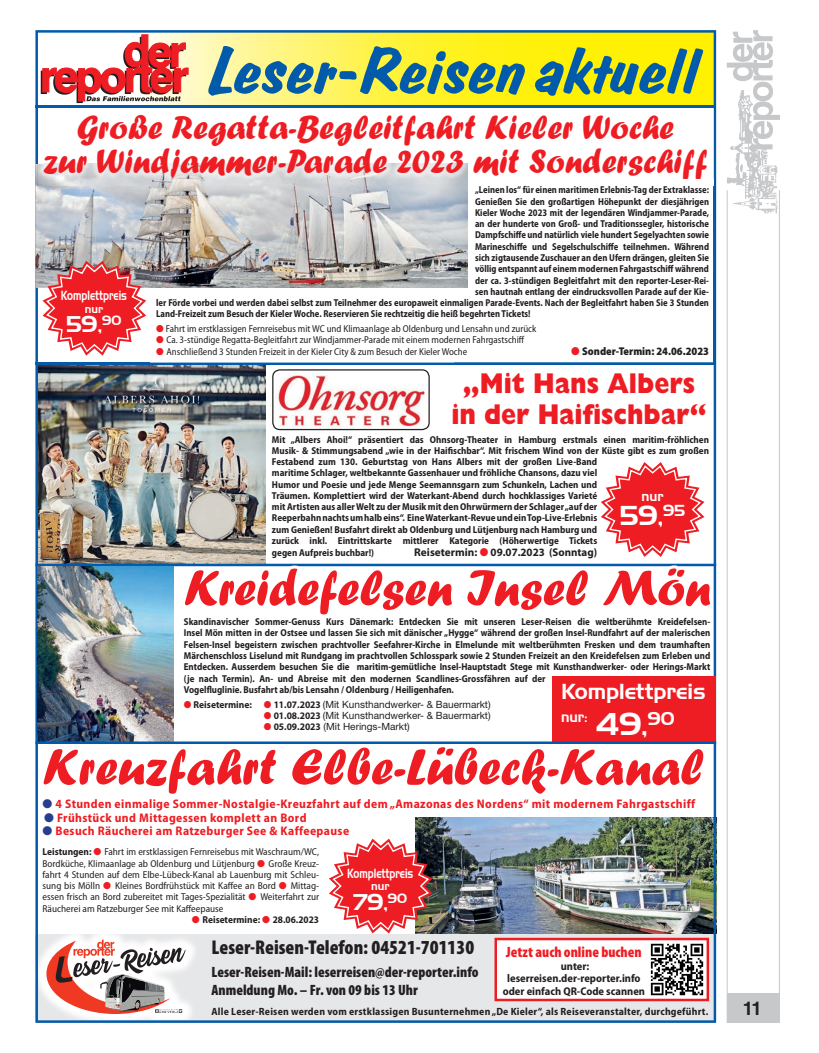
<style>
.page{position:relative;width:819px;height:1053px;background:#fff}
.page>*{position:absolute;margin:0;border:0;box-sizing:border-box;transform-origin:0 0}
.t1{font:66.25px "Colonia Brush";color:#015aaa}
.t2{font:52.5px "Forte";color:#ee1d23}
.t3{font:51.88px "Forte";letter-spacing:-.01em;color:#ee1d23}
.t4{font:35px/33.8px "Forte";color:#ee1d23;text-align:center}
.t5{font:800 28.75px/31.2px "Gill Sans";color:#ee1d23;text-align:center;scale:.85 1}
.t6{font:26.62px "Handel Gothic BT";color:#fff}
.t7{font:22.12px "Handel Gothic BT";color:#fff}
.t8{font:21.12px "Handel Gothic BT";color:#fff}
.t9{font:900 condensed 20px "Myriad Pro";color:#231f20}
.t10{font:700 18.75px "Helvetica LT Std";color:#231f20}
.t11{font:900 condensed 15px/18.4px "Myriad Pro";color:#231f20}
.t12{font:900 condensed 15px "Myriad Pro";color:#ee1d23}
.t13{font:14.12px "Handel Gothic BT";color:#fff}
.t14{font:13.25px "Handel Gothic BT";color:#fff}
.t15{font:12.88px "Handel Gothic BT";color:#fff;scale:.75 1}
.t16{font:700 semi-condensed 12.5px "Myriad Pro";letter-spacing:.03em;color:#ee1d23}
.t17{font:700 semi-condensed 11.25px/12.5px "Myriad Pro";color:#231f20;text-align:center}
.t18{font:700 11.25px "Myriad Pro";color:#231f20}
.t19{font:900 semi-condensed 11.25px "Myriad Pro";color:#231f20}
.t20{font:11.12px "Handel Gothic BT";color:#fff}
.t21{font:700 semi-condensed 10.5px "Myriad Pro";letter-spacing:.02em;color:#231f20}
.t22{font:700 semi-condensed 10px/11.2px "Myriad Pro";color:#231f20}
.t23{font:700 semi-condensed 10px "Myriad Pro";color:#231f20;scale:.92 1}
.t24{font:700 10px/11.2px "Myriad Pro";color:#231f20;scale:.89 1}
.t25{font:semi-condensed 10px/11.2px "Myriad Pro";color:#231f20;text-align:justify}
.t26{font:10px "Helvetica Neue";color:#231f20}
.t27{font:700 condensed 10px "Myriad Pro";color:#231f20}
.s1{color:#ee1d23}
.s2{font-family:"Myriad Pro";font-weight:700}
.s3{color:#253f8e}
.s4{font-weight:700}
.s5{font-size:30.5px}
.s6{font-size:17.75px}
</style>
<div class="page">
<div style="left:726px;top:993px;width:53px;height:29px;background:#c7c8ca"></div>
<hr style="left:778px;top:190px;width:1px;height:832px;background:#c7c8ca">
<hr style="left:726px;top:190px;width:1px;height:832px;background:#c7c8ca">
<img style="left:726px;top:149px;width:52px;height:65px">
<svg style="left:726px;top:30px;width:54px;height:119px"></svg>
<img style="left:35px;top:30px;width:681px;height:992px">
<hr style="left:35px;top:563px;width:681px;height:3px;background:#015aaa">
<hr style="left:35px;top:362px;width:681px;height:3px;background:#015aaa">
<img style="left:35px;top:164px;width:115px;height:124px">
<img style="left:38px;top:109px;width:675px;height:71px">
<img style="left:37px;top:109px;width:1px;height:55px">
<img style="left:37px;top:164px;width:431px;height:22px">
<img style="left:44px;top:148px;width:662px;height:31px">
<img style="left:44px;top:164px;width:424px;height:15px">
<img style="left:454px;top:180px;width:261px;height:118px">
<img style="left:150px;top:288px;width:304px;height:74px">
<img style="left:150px;top:362px;width:29px;height:1px">
<img style="left:150px;top:186px;width:318px;height:102px">
<img style="left:150px;top:180px;width:563px;height:6px">
<svg style="left:43px;top:261px;width:103px;height:94px"></svg>
<div style="left:552px;top:676px;width:164px;height:66px;background:#ee1d23"></div>
<img style="left:38px;top:566px;width:135px;height:175px">
<svg style="left:179px;top:298px;width:537px;height:369px"></svg>
<img style="left:39px;top:739px;width:671px;height:274px">
<p class="t1" style="left:206px;top:30px;width:492px">Leser-Reisen aktuell</p>
<p class="t4" style="left:43px;top:110px;width:665px">Große Regatta-Begleitfahrt Kieler Woche<br>zur Windjammer-Parade 2023 mit Sonderschiff</p>
<p class="t23" style="left:475px;top:184px;width:256px">„Leinen los“ für einen maritimen Erlebnis-Tag der Extraklasse:</p>
<p class="t23" style="left:475px;top:196px;width:256px">Genießen Sie den großartigen Höhepunkt der diesjährigen</p>
<p class="t23" style="left:475px;top:207px;width:256px">Kieler Woche 2023 mit der legendären Windjammer-Parade,</p>
<p class="t23" style="left:475px;top:218px;width:256px">an der hunderte von Groß- und Traditionssegler, historische</p>
<p class="t23" style="left:475px;top:229px;width:256px">Dampfschiffe und natürlich viele hundert Segelyachten sowie</p>
<p class="t23" style="left:475px;top:241px;width:256px">Marineschiffe und Segelschulschiffe teilnehmen. Während</p>
<p class="t23" style="left:475px;top:252px;width:256px">sich zigtausende Zuschauer an den Ufern drängen, gleiten Sie</p>
<p class="t23" style="left:475px;top:263px;width:256px">völlig entspannt auf einem modernen Fahrgastschiff während</p>
<p class="t23" style="left:475px;top:274px;width:256px">der ca. 3-stündigen Begleitfahrt mit den reporter-Leser-Rei-</p>
<p class="t23" style="left:475px;top:286px;width:256px">sen hautnah entlang der eindrucksvollen Parade auf der Kie-</p>
<p class="t23" style="left:156px;top:297px;width:602px">ler Förde vorbei und werden dabei selbst zum Teilnehmer des europaweit einmaligen Parade-Events. Nach der Begleitfahrt haben Sie 3 Stunden</p>
<p class="t23" style="left:156px;top:308px;width:408px">Land-Freizeit zum Besuch der Kieler Woche. Reservieren Sie rechtzeitig die heiß begehrten Tickets!</p>
<p class="t25" style="left:156px;top:323px;width:382px"><span class="s1">●</span> Fahrt im erstklassigen Fernreisebus mit WC und Klimaanlage ab Oldenburg und Lensahn und zurück</p>
<p class="t25" style="left:156px;top:334px;width:370px"><span class="s1">●</span> Ca. 3-stündige Regatta-Begleitfahrt zur Windjammer-Parade mit einem modernen Fahrgastschiff</p>
<p class="t25" style="left:156px;top:346px;width:312px"><span class="s1">●</span> Anschließend 3 Stunden Freizeit in der Kieler City &amp; zum Besuch der Kieler Woche</p>
<p class="t19" style="left:571px;top:344px;width:139px"><span class="s1">●</span> Sonder-Termin: 24.06.2023</p>
<p class="t15" style="left:61px;top:288px;width:90px">Komplettpreis</p>
<p class="t20" style="left:85px;top:302px;width:20px">nur</p>
<p class="t7" style="left:66px;top:311px;width:57px">59,<sup>90</sup></p>
<p class="t5" style="left:451px;top:367px;width:302px">„Mit Hans Albers in der Haifischbar“</p>
<p class="t22" style="left:272px;top:433px;width:438px">Mit „Albers Ahoi!“ präsentiert das Ohnsorg-Theater in Hamburg erstmals einen maritim-fröhlichen Musik- &amp; Stimmungsabend „wie in der Haifischbar“. Mit frischem Wind von der Küste gibt es zum großen Festabend zum 130. Geburtstag von Hans Albers mit der großen Live-Band<br>maritime Schlager, weltbekannte Gassenhauer und fröhliche Chansons, dazu viel<br>Humor und Poesie und jede Menge Seemannsgarn zum Schunkeln, Lachen und<br>Träumen. Komplettiert wird der Waterkant-Abend durch hochklassiges Varieté<br>mit Artisten aus aller Welt zu der Musik mit den Ohrwürmern der Schlager „auf der<br>Reeperbahn nachts um halb eins“. Eine Waterkant-Revue und ein Top-Live-Erlebnis<br>zum Genießen! Busfahrt direkt ab Oldenburg und Lütjenburg nach Hamburg und<br>zurück inkl. Eintrittskarte mittlerer Kategorie (Höherwertige Tickets</p>
<p class="t22" style="left:272px;top:547px;width:104px">gegen Aufpreis buchbar!)</p>
<p class="t18" style="left:414px;top:546px;width:184px">Reisetermin: <span class="s1">●</span> 09.07.2023 (Sonntag)</p>
<p class="t14" style="left:641px;top:488px;width:24px">nur</p>
<p class="t6" style="left:620px;top:499px;width:66px">59,<sup>95</sup></p>
<p class="t3" style="left:184px;top:557px;width:528px">Kreidefelsen Insel Mön</p>
<p class="t24" style="left:184px;top:616px;width:593px">Skandinavischer Sommer-Genuss Kurs Dänemark: Entdecken Sie mit unseren Leser-Reisen die weltberühmte Kreidefelsen-Insel Mön mitten in der Ostsee und lassen Sie sich mit dänischer „Hygge“ während der großen Insel-Rundfahrt auf der malerischen Felsen-Insel begeistern zwischen prachtvoller Seefahrer-Kirche in Elmelunde mit weltberühmten Fresken und dem traumhaften Märchenschloss Liselund mit Rundgang im prachtvollen Schlosspark sowie 2 Stunden Freizeit an den Kreidefelsen zum Erleben und Entdecken. Ausserdem besuchen Sie die maritim-gemütliche Insel-Hauptstadt Stege mit Kunsthandwerker- oder Herings-Markt (je nach Termin). An- und Abreise mit den modernen Scandlines-Grossfähren auf der<br>Vogelfluglinie. Busfahrt ab/bis Lensahn / Oldenburg / Heiligenhafen.</p>
<p class="t26" style="left:184px;top:698px;width:308px"><span class="s1">●</span> <span class="s2">Reisetermine:</span> <span class="s1">●</span> <span class="s2">11.07.2023</span> (Mit Kunsthandwerker- &amp; Bauermarkt)</p>
<p class="t26" style="left:264px;top:709px;width:228px"><span class="s1">●</span> <span class="s2">01.08.2023</span> (Mit Kunsthandwerker- &amp; Bauermarkt)</p>
<p class="t26" style="left:264px;top:720px;width:147px"><span class="s1">●</span> <span class="s2">05.09.2023</span> (Mit Herings-Markt)</p>
<p class="t2" style="left:43px;top:736px;width:662px">Kreuzfahrt Elbe-Lübeck-Kanal</p>
<p class="t16" style="left:43px;top:796px;width:654px"><span class="s3">●</span> 4 Stunden einmalige Sommer-Nostalgie-Kreuzfahrt auf dem „Amazonas des Nordens“ mit modernem Fahrgastschiff</p>
<p class="t16" style="left:44px;top:810px;width:264px"><span class="s3">●</span> Frühstück und Mittagessen komplett an Bord</p>
<p class="t16" style="left:43px;top:824px;width:308px"><span class="s3">●</span> Besuch Räucherei am Ratzeburger See &amp; Kaffeepause</p>
<p class="t25" style="left:43px;top:846px;width:278px"><span class="s4">Leistungen:</span> <span class="s1">●</span> Fahrt im erstklassigen Fernreisebus mit Waschraum/WC, Bordküche, Klimaanlage ab Oldenburg und Lütjenburg <span class="s1">●</span> Große Kreuz&shy;fahrt 4 Stunden auf dem Elbe-Lübeck-Kanal ab Lauenburg mit Schleu&shy;sung bis Mölln <span class="s1">●</span> Kleines Bordfrühstück mit Kaffee an Bord <span class="s1">●</span> Mittag&shy;essen frisch an Bord zubereitet mit Tages-Spezialität <span class="s1">●</span> Weiterfahrt zur Räucherei am Ratzeburger See mit Kaffeepause</p>
<p class="t22" style="left:192px;top:914px;width:129px"><span class="s1">●</span> Reisetermine: <span class="s1">●</span> 28.06.2023</p>
<p class="t8" style="left:561px;top:678px;width:146px">Komplettpreis</p>
<p class="t13" style="left:561px;top:708px;width:115px">nur: <span class="s5">49,</span><span class="s6">90</span></p>
<p class="t15" style="left:347px;top:865px;width:90px">Komplettpreis</p>
<p class="t20" style="left:371px;top:879px;width:20px">nur</p>
<p class="t7" style="left:353px;top:888px;width:55px">79,<sup>90</sup></p>
<p class="t9" style="left:216px;top:935px;width:264px">Leser-Reisen-Telefon: 04521-701130</p>
<p class="t11" style="left:211px;top:962px;width:268px">Leser-Reisen-Mail: leserreisen@der-reporter.info<br>Anmeldung Mo. – Fr. von 09 bis 13 Uhr</p>
<p class="t21" style="left:211px;top:1005px;width:498px">Alle Leser-Reisen werden vom erstklassigen Busunternehmen „De Kieler“, als Reiseveranstalter, durchgeführt.</p>
<p class="t9" style="left:211px;top:935px;width:264px">Leser-Reisen-Telefon: 04521-701130</p>
<p class="t12" style="left:506px;top:943px;width:137px">Jetzt auch online buchen</p>
<p class="t17" style="left:502px;top:959px;width:144px">unter: leserreisen.der-reporter.info oder einfach QR-Code scannen</p>
<p class="t11" style="left:216px;top:962px;width:268px">Leser-Reisen-Mail: lese reisen@der-reporter.info<br>Anmeldung Mo. – Fr. von 09 bis 13 Uhr</p>
<p class="t27" style="left:226px;top:1006px;width:476px">„Alle Leser-Reisen werden von erstklassigen Busunternehmen als Reiseveranstalter durchgeführt – der Reporter ist lediglich Vermittler!“</p>
<p class="t10" style="left:742px;top:996px;width:21px">11</p>
</div>
